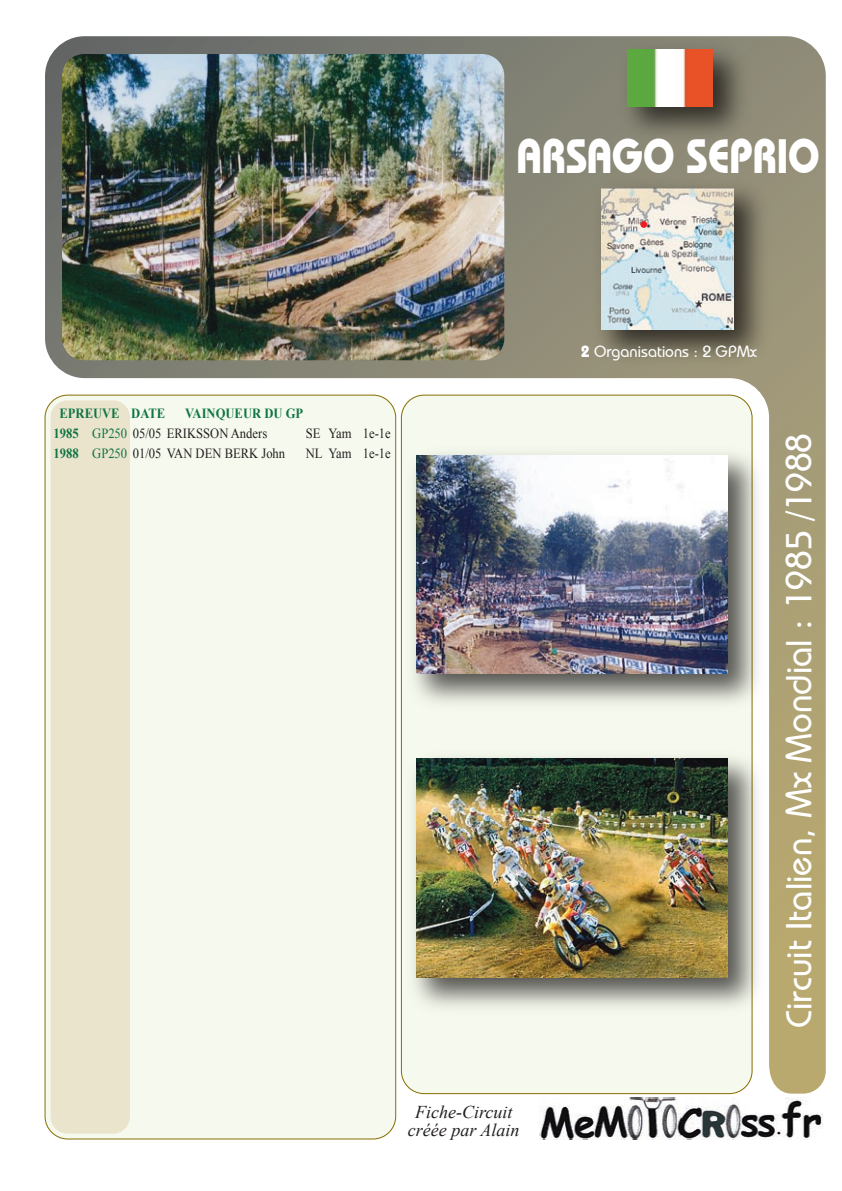
<style>
.page{position:relative;width:842px;height:1191px;background:#fff}
.page>*{position:absolute;margin:0;border:0;box-sizing:border-box;transform-origin:0 0}
.t1{font:700 48px "Bauhaus IT Cby BT";color:#fff;scale:.85 1}
.t2{font:500 36px "Bauhaus IT Cby BT";color:#fff}
.t3{font:italic 18px/18px "Times New Roman";color:#231f20;text-align:center}
.t4{font:500 16px "Bauhaus IT Cby BT";color:#fff}
.t5{font:14px "Times New Roman";color:#231f20;scale:.9 1}
.t6{font:700 14px "Times New Roman";color:#107546;scale:.9 1}
.s1{font-weight:700;color:#107546}
.s2{color:#107546}
.s3{font-weight:700}
</style>
<div class="page">
<svg style="left:44px;top:414px;width:353px;height:725px;background:#f1f4e4"></svg>
<img style="left:45px;top:36px;width:781px;height:1057px">
<img style="left:539px;top:1097px;width:283px;height:42px">
<div style="left:51px;top:400px;width:79px;height:733px;background:#ebe4cd"></div>
<img style="left:610px;top:36px;width:148px;height:115px">
<img style="left:627px;top:50px;width:85px;height:56px">
<img style="left:584px;top:171px;width:194px;height:204px">
<img style="left:602px;top:188px;width:132px;height:142px">
<div style="left:640px;top:221px;width:7px;height:7px;background:#ee1d23;border-radius:50%"></div>
<h1 class="t1" style="left:516px;top:127px;width:358px">ARSAGO SEPRIO</h1>
<p class="t6" style="left:59px;top:403px;width:119px">EPREUVE DATE</p>
<p class="t6" style="left:185px;top:403px;width:133px">VAINQUEUR DU GP</p>
<p class="t5" style="left:54px;top:423px;width:239px"><span class="s1">1985</span> <span class="s2">GP250</span> 05/05 ERIKSSON Anders</p>
<p class="t5" style="left:306px;top:423px;width:96px">SE Yam 1e-1e</p>
<p class="t5" style="left:54px;top:443px;width:259px"><span class="s1">1988</span> <span class="s2">GP250</span> 01/05 VAN DEN BERK John</p>
<p class="t5" style="left:306px;top:443px;width:96px">NL Yam 1e-1e</p>
<p class="t3" style="left:408px;top:1102px;width:113px">Fiche-Circuit créée par Alain</p>
<p class="t4" style="left:581px;top:342px;width:178px"><span class="s3">2</span> Organisations : 2 GPMx</p>
<h2 class="t2" style="left:777px;top:1027px;width:596px;rotate:-90deg">Circuit Italien, Mx Mondial : 1985 /1988</h2>
</div>
